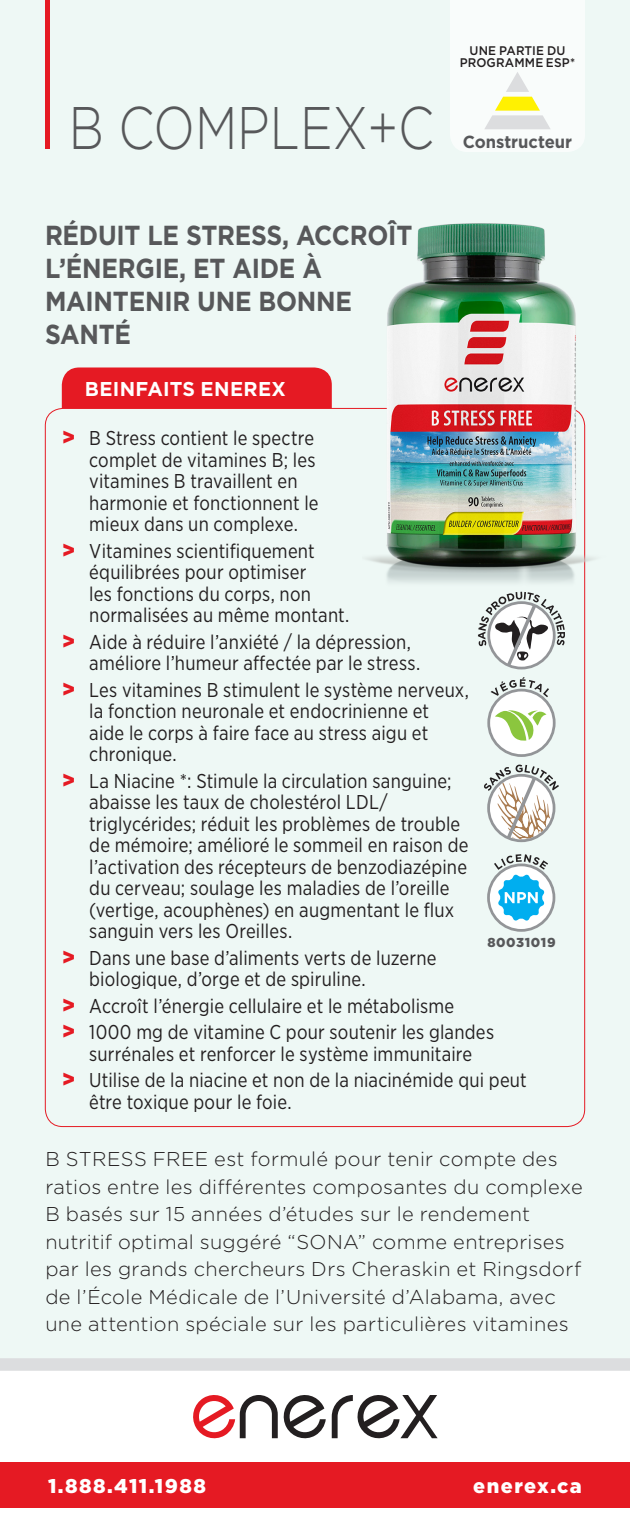
<style>
.page{position:relative;width:630px;height:1530px;background:#fff}
.page>*{position:absolute;margin:0;border:0;box-sizing:border-box;transform-origin:0 0}
.t1{font:300 60px "Gotham";color:#57585a;scale:.81 1}
.t2{font:700 27.5px/33px "Gotham";letter-spacing:-.01em;color:#57585a;scale:.9 1}
.t3{font:20px/21.5px "Gotham Narrow";letter-spacing:.01em;color:#231f20;scale:.95 1}
.t4{font:300 20px/27.5px "Gotham";letter-spacing:.015em;color:#231f20}
.t5{font:900 20px "Gotham";letter-spacing:.075em;color:#fff}
.t6{font:700 20px "Gotham";letter-spacing:.02em;color:#fff}
.t7{font:700 17.5px "Gotham";color:#57585a;scale:.95 1}
.t8{font:900 13px "Gotham";letter-spacing:.05em;color:#57585a}
.t9{font:500 12.5px/12.5px "Gotham";letter-spacing:.01em;color:#231f20;text-align:center;scale:.95 1}
.s1{font-family:"Gotham";font-weight:900;font-size:22.5px;color:#e51a23}
</style>
<div class="page">
<div style="left:0;top:1462px;width:630px;height:46px;background:#e51a23"></div>
<div style="left:0;top:0;width:630px;height:1365px;background:#eef8f5"></div>
<div style="left:0;top:1358px;width:630px;height:13px;background:#dcdddf"></div>
<svg style="left:332px;top:1395px;width:106px;height:44px"></svg>
<svg style="left:193px;top:1395px;width:133px;height:44px"></svg>
<hr style="left:45px;top:0;width:4px;height:149px;background:#e51a23">
<img style="left:362px;top:223px;width:232px;height:377px">
<svg style="left:450px;top:0;width:135px;height:152px"></svg>
<svg style="left:478px;top:592px;width:87px;height:78px"></svg>
<svg style="left:487px;top:677px;width:69px;height:80px"></svg>
<svg style="left:484px;top:765px;width:75px;height:78px"></svg>
<svg style="left:487px;top:854px;width:68px;height:78px"></svg>
<div style="left:62px;top:368px;width:270px;height:40px;background:#e51a23"></div>
<h1 class="t1" style="left:69px;top:89px;width:453px">B COMPLEX+C</h1>
<h2 class="t2" style="left:45px;top:219px;width:410px">RÉDUIT LE STRESS, ACCROÎT<br>L’ÉNERGIE, ET AIDE À<br>MAINTENIR UNE BONNE<br>SANTÉ</h2>
<p class="t9" style="left:460px;top:44px;width:123px">UNE PARTIE DU<br>PROGRAMME ESP*</p>
<p class="t7" style="left:463px;top:130px;width:117px">Constructeur</p>
<p class="t6" style="left:85px;top:376px;width:203px">BEINFAITS ENEREX</p>
<p class="t3" style="left:89px;top:427px;width:243px;text-indent:-28px"><span class="s1">&gt;</span> B Stress contient le spectre complet de vitamines B; les vitamines B travaillent en harmonie et fonctionnent le mieux dans un complexe.</p>
<p class="t3" style="left:89px;top:540px;width:275px;text-indent:-28px"><span class="s1">&gt;</span> Vitamines scientifiquement équilibrées pour optimiser<br>les fonctions du corps, non normalisées au même montant.</p>
<p class="t3" style="left:89px;top:631px;width:350px;text-indent:-28px"><span class="s1">&gt;</span> Aide à réduire l’anxiété / la dépression, améliore l’humeur affectée par le stress.</p>
<p class="t3" style="left:89px;top:679px;width:401px;text-indent:-28px"><span class="s1">&gt;</span> Les vitamines B stimulent le système nerveux, la fonction neuronale et endocrinienne et aide le corps à faire face au stress aigu et chronique.</p>
<p class="t3" style="left:89px;top:770px;width:401px;text-indent:-28px"><span class="s1">&gt;</span> La Niacine *: Stimule la circulation sanguine; abaisse les taux de cholestérol LDL/ triglycérides; réduit les problèmes de trouble de mémoire; amélioré le sommeil en raison de l’activation des récepteurs de benzodiazépine du cerveau; soulage les maladies de l’oreille (vertige, acouphènes) en augmentant le flux sanguin vers les Oreilles.</p>
<p class="t3" style="left:89px;top:947px;width:367px;text-indent:-28px"><span class="s1">&gt;</span> Dans une base d’aliments verts de luzerne biologique, d’orge et de spiruline.</p>
<p class="t3" style="left:62px;top:992px;width:457px;line-height:26.5px"><span class="s1">&gt;</span> Accroît l’énergie cellulaire et le métabolisme<br><span class="s1">&gt;</span> 1000 mg de vitamine C pour soutenir les glandes</p>
<p class="t3" style="left:62px;top:1040px;width:491px;line-height:26.5px;text-indent:28px">surrénales et renforcer le système immunitaire<br><span class="s1">&gt;</span> Utilise de la niacine et non de la niacinémide qui peut</p>
<p class="t3" style="left:89px;top:1091px;width:214px">être toxique pour le foie.</p>
<p class="t8" style="left:487px;top:933px;width:70px">80031019</p>
<p class="t4" style="left:45px;top:1145px;width:539px">B STRESS FREE est formulé pour tenir compte des ratios entre les différentes composantes du complexe B basés sur 15 années d’études sur le rendement nutritif optimal suggéré “SONA” comme entreprises par les grands chercheurs Drs Cheraskin et Ringsdorf de l’École Médicale de l’Université d’Alabama, avec une attention spéciale sur les particulières vitamines</p>
<p class="t5" style="left:48px;top:1472px;width:159px">1.888.411.1988</p>
<p class="t5" style="left:473px;top:1472px;width:110px">enerex.ca</p>
</div>
